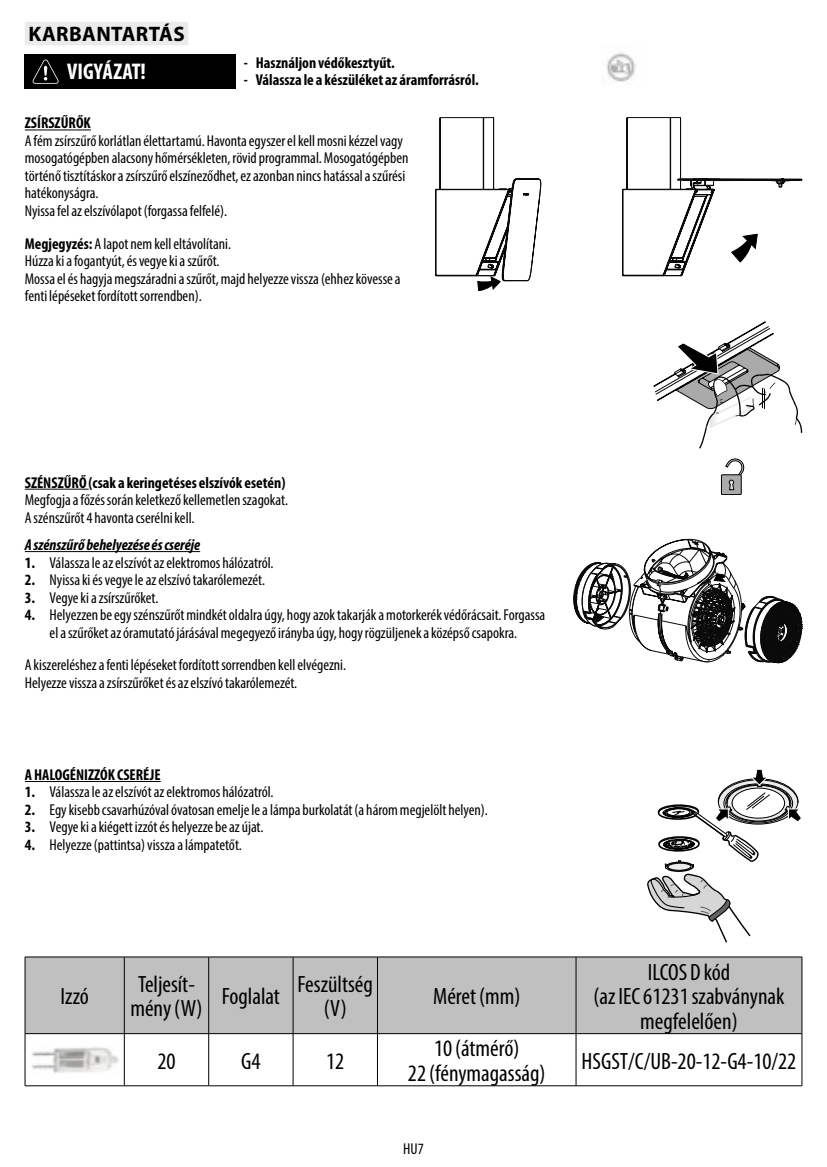
<style>
.page{position:relative;width:827px;height:1167px;background:#fff}
.page>*{position:absolute;margin:0;border:0;box-sizing:border-box;transform-origin:0 0}
.t1{font:condensed 23.62px/24.5px "Myriad Pro";color:#000;text-align:center}
.t2{font:700 condensed 22.75px "Myriad Pro";color:#fff}
.t3{font:700 21px "Myriad Pro";letter-spacing:.02em;color:#000}
.t4{font:condensed 15.75px/17.5px "Myriad Pro";color:#000}
.t5{font:700 condensed 15.75px "Myriad Pro";color:#000}
.t6{font:italic 700 condensed 15.75px "Myriad Pro";color:#000}
.s1{font-weight:700}
</style>
<div class="page">
<div style="left:25px;top:22px;width:163px;height:23px;background:#ebebeb"></div>
<hr style="left:25px;top:130px;width:66px;height:1px;background:#000">
<hr style="left:25px;top:489px;width:64px;height:1px;background:#000">
<hr style="left:25px;top:551px;width:175px;height:1px;background:#000">
<hr style="left:25px;top:781px;width:136px;height:1px;background:#000">
<div style="left:25px;top:54px;width:211px;height:35px;background:#000"></div>
<svg style="left:33px;top:60px;width:26px;height:24px"></svg>
<div style="left:26px;top:957px;width:775px;height:76px;background:#c0c0c0"></div>
<hr style="left:25px;top:956px;width:99px;height:1px;background:#000">
<hr style="left:25px;top:957px;width:1px;height:76px;background:#000">
<hr style="left:124px;top:956px;width:85px;height:1px;background:#000">
<hr style="left:124px;top:957px;width:1px;height:76px;background:#000">
<hr style="left:209px;top:956px;width:84px;height:1px;background:#000">
<hr style="left:208px;top:957px;width:1px;height:76px;background:#000">
<hr style="left:293px;top:956px;width:84px;height:1px;background:#000">
<hr style="left:293px;top:957px;width:1px;height:76px;background:#000">
<hr style="left:377px;top:956px;width:199px;height:1px;background:#000">
<hr style="left:377px;top:957px;width:1px;height:76px;background:#000">
<hr style="left:576px;top:956px;width:226px;height:1px;background:#000">
<hr style="left:575px;top:957px;width:1px;height:76px;background:#000">
<hr style="left:801px;top:957px;width:1px;height:76px;background:#000">
<hr style="left:25px;top:1033px;width:99px;height:1px;background:#000">
<hr style="left:25px;top:1034px;width:1px;height:51px;background:#000">
<hr style="left:124px;top:1033px;width:85px;height:1px;background:#000">
<hr style="left:124px;top:1034px;width:1px;height:51px;background:#000">
<hr style="left:209px;top:1033px;width:84px;height:1px;background:#000">
<hr style="left:208px;top:1034px;width:1px;height:51px;background:#000">
<hr style="left:293px;top:1033px;width:84px;height:1px;background:#000">
<hr style="left:293px;top:1034px;width:1px;height:51px;background:#000">
<hr style="left:377px;top:1033px;width:199px;height:1px;background:#000">
<hr style="left:377px;top:1034px;width:1px;height:51px;background:#000">
<hr style="left:576px;top:1033px;width:226px;height:1px;background:#000">
<hr style="left:575px;top:1034px;width:1px;height:51px;background:#000">
<hr style="left:801px;top:1034px;width:1px;height:51px;background:#000">
<hr style="left:25px;top:1085px;width:99px;height:1px;background:#000">
<hr style="left:124px;top:1085px;width:85px;height:1px;background:#000">
<hr style="left:209px;top:1085px;width:84px;height:1px;background:#000">
<hr style="left:293px;top:1085px;width:84px;height:1px;background:#000">
<hr style="left:377px;top:1085px;width:199px;height:1px;background:#000">
<hr style="left:576px;top:1085px;width:226px;height:1px;background:#000">
<img style="left:31px;top:1046px;width:88px;height:27px">
<img style="left:606px;top:52px;width:30px;height:30px">
<svg style="left:435px;top:117px;width:106px;height:174px"></svg>
<svg style="left:622px;top:117px;width:180px;height:159px"></svg>
<div style="left:721px;top:475px;width:20px;height:19px;background:#aaa"></div>
<div style="left:721px;top:474px;width:20px;height:21px;border:1px solid #000"></div>
<svg style="left:724px;top:458px;width:20px;height:32px"></svg>
<svg style="left:653px;top:321px;width:149px;height:128px"></svg>
<svg style="left:573px;top:539px;width:229px;height:124px"></svg>
<svg style="left:647px;top:769px;width:154px;height:173px"></svg>
<h3 class="t3" style="left:28px;top:20px;width:158px">KARBANTARTÁS</h3>
<h2 class="t2" style="left:67px;top:58px;width:80px">VIGYÁZAT!</h2>
<p class="t5" style="left:244px;top:53px;width:152px">- Használjon védőkesztyűt.</p>
<p class="t5" style="left:244px;top:70px;width:236px">- Válassza le a készüléket az áramforrásról.</p>
<p class="t5" style="left:25px;top:113px;width:67px">ZSÍRSZŰRŐK</p>
<p class="t4" style="left:25px;top:132px;width:385px">A fém zsírszűrő korlátlan élettartamú. Havonta egyszer el kell mosni kézzel vagy mosogatógépben alacsony hőmérsékleten, rövid programmal. Mosogatógépben történő tisztításkor a zsírszűrő elszíneződhet, ez azonban nincs hatással a szűrési hatékonyságra.<br>Nyissa fel az elszívólapot (forgassa felfelé).</p>
<p class="t4" style="left:25px;top:235px;width:377px"><span class="s1">Megjegyzés:</span> A lapot nem kell eltávolítani.<br>Húzza ki a fogantyút, és vegye ki a szűrőt.<br>Mossa el és hagyja megszáradni a szűrőt, majd helyezze vissza (ehhez kövesse a fenti lépéseket fordított sorrendben).</p>
<p class="t5" style="left:25px;top:472px;width:262px">SZÉNSZŰRŐ (csak a keringetéses elszívók esetén)</p>
<p class="t4" style="left:25px;top:491px;width:265px">Megfogja a főzés során keletkező kellemetlen szagokat.<br>A szénszűrőt 4 havonta cserélni kell.</p>
<p class="t6" style="left:25px;top:535px;width:177px">A szénszűrő behelyezése és cseréje</p>
<p class="t4" style="left:25px;top:553px;width:250px"><span class="s1">1.</span> Válassza le az elszívót az elektromos hálózatról.</p>
<p class="t4" style="left:25px;top:571px;width:242px"><span class="s1">2.</span> Nyissa ki és vegye le az elszívó takarólemezét.</p>
<p class="t4" style="left:25px;top:588px;width:135px"><span class="s1">3.</span> Vegye ki a zsírszűrőket.</p>
<p class="t4" style="left:25px;top:606px;width:522px;text-align:center"><span class="s1">4.</span> Helyezzen be egy szénszűrőt mindkét oldalra úgy, hogy azok takarják a motorkerék védőrácsait. Forgassa el a szűrőket az óramutató járásával megegyező irányba úgy, hogy rögzüljenek a középső csapokra.</p>
<p class="t4" style="left:25px;top:656px;width:323px">A kiszereléshez a fenti lépéseket fordított sorrendben kell elvégezni.<br>Helyezze vissza a zsírszűrőket és az elszívó takarólemezét.</p>
<p class="t5" style="left:25px;top:765px;width:137px">A HALOGÉNIZZÓK CSERÉJE</p>
<p class="t4" style="left:25px;top:783px;width:250px"><span class="s1">1.</span> Válassza le az elszívót az elektromos hálózatról.</p>
<p class="t4" style="left:25px;top:801px;width:464px"><span class="s1">2.</span> Egy kisebb csavarhúzóval óvatosan emelje le a lámpa burkolatát (a három megjelölt helyen).</p>
<p class="t4" style="left:25px;top:818px;width:240px"><span class="s1">3.</span> Vegye ki a kiégett izzót és helyezze be az újat.</p>
<p class="t4" style="left:25px;top:836px;width:218px"><span class="s1">4.</span> Helyezze (pattintsa) vissza a lámpatetőt.</p>
<h1 class="t1" style="left:60px;top:984px;width:30px">Izzó</h1>
<h1 class="t1" style="left:130px;top:971px;width:74px">Teljesít&shy;mény (W)</h1>
<h1 class="t1" style="left:222px;top:984px;width:60px">Foglalat</h1>
<h1 class="t1" style="left:297px;top:971px;width:77px">Feszültség (V)</h1>
<h1 class="t1" style="left:157px;top:1048px;width:20px">20</h1>
<h1 class="t1" style="left:241px;top:1048px;width:21px">G4</h1>
<h1 class="t1" style="left:326px;top:1048px;width:20px">12</h1>
<h1 class="t1" style="left:433px;top:984px;width:89px">Méret (mm)</h1>
<h1 class="t1" style="left:408px;top:1036px;width:139px">10 (átmérő)<br>22 (fénymagasság)</h1>
<p class="t4" style="left:403px;top:1140px;width:22px">HU7</p>
<h1 class="t1" style="left:593px;top:959px;width:192px">ILCOS D kód<br>(az IEC 61231 szabványnak megfelelően)</h1>
<h1 class="t1" style="left:581px;top:1048px;width:216px">HSGST/C/UB-20-12-G4-10/22</h1>
</div>
